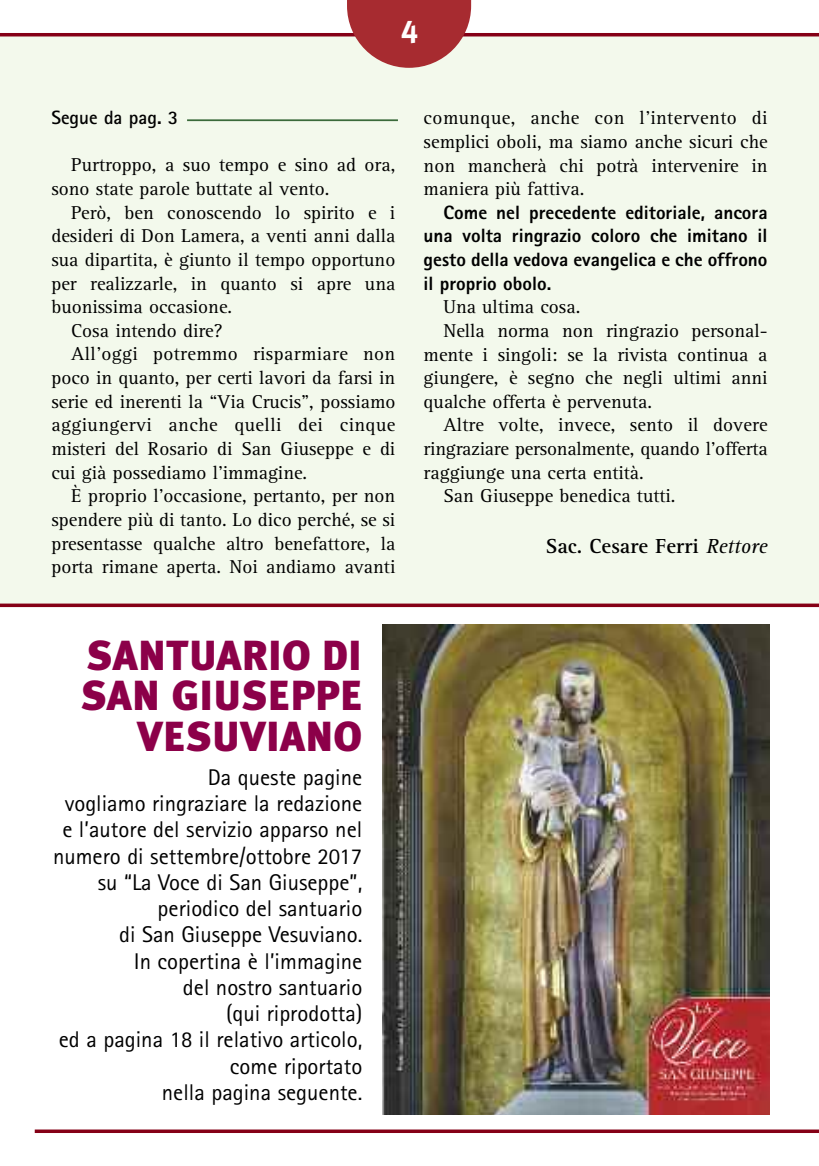
<style>
.page{position:relative;width:819px;height:1166px;background:#fff}
.page>*{position:absolute;margin:0;border:0;box-sizing:border-box;transform-origin:0 0}
.t1{font:900 42px/40.2px "Meta Plus";color:#8c0049;text-align:right}
.t2{font:31.5px "Meta Plus Bold Caps";color:#fff}
.t3{font:22.75px/26.2px "Rotis Sans Serif";color:#000;text-align:right}
.t4{font:700 21px "Rotis Serif";color:#000}
.t5{font:19.25px/23.6px "Rotis Serif";color:#000;text-align:justify}
.t6{font:800 19.25px/23.6px "Rotis Sans Serif";color:#000;text-align:justify}
.t7{font:19.25px "Rotis Serif";letter-spacing:.02em;color:#000}
.t8{font:700 19.25px "Rotis Sans Serif";color:#000}
.s1{font-weight:400;font-style:italic}
</style>
<div class="page">
<div style="left:0;top:35px;width:819px;height:570px;background:#f3f9ec"></div>
<svg style="left:35px;top:1129px;width:784px;height:4px;background:#942033"></svg>
<svg style="left:0;top:603px;width:819px;height:4px;background:#942334"></svg>
<hr style="left:0;top:33px;width:819px;height:3px;background:#850016">
<svg style="left:347px;top:0;width:124px;height:68px"></svg>
<img style="left:382px;top:625px;width:387px;height:490px">
<hr style="left:187px;top:119px;width:211px;height:2px;background:#3a6a3a">
<h2 class="t2" style="left:401px;top:13px;width:18px">4</h2>
<p class="t8" style="left:51px;top:111px;width:128px">Segue da pag. 3</p>
<p class="t5" style="left:51px;top:155px;width:345px;text-indent:20px">Purtroppo, a suo tempo e sino ad ora, sono state parole buttate al vento.</p>
<p class="t5" style="left:71px;top:202px;width:325px">Però, ben conoscendo lo spirito e i</p>
<p class="t5" style="left:51px;top:226px;width:345px">desideri di Don Lamera, a venti anni dalla</p>
<p class="t5" style="left:51px;top:250px;width:345px">sua dipartita, è giunto il tempo opportuno</p>
<p class="t5" style="left:51px;top:273px;width:345px">per realizzarle, in quanto si apre una</p>
<p class="t5" style="left:51px;top:297px;width:182px">buonissima occasione.</p>
<p class="t5" style="left:71px;top:321px;width:153px">Cosa intendo dire?</p>
<p class="t7" style="left:71px;top:348px;width:325px">All’oggi potremmo risparmiare non</p>
<p class="t5" style="left:51px;top:368px;width:345px">poco in quanto, per certi lavori da farsi in</p>
<p class="t5" style="left:51px;top:391px;width:345px">serie ed inerenti la “Via Crucis”, possiamo</p>
<p class="t7" style="left:51px;top:418px;width:345px">aggiungervi anche quelli dei cinque</p>
<p class="t5" style="left:51px;top:439px;width:345px">misteri del Rosario di San Giuseppe e di</p>
<p class="t5" style="left:51px;top:462px;width:257px">cui già possediamo l'immagine.</p>
<p class="t5" style="left:71px;top:486px;width:325px">È proprio l’occasione, pertanto, per non</p>
<p class="t5" style="left:51px;top:510px;width:345px">spendere più di tanto. Lo dico perché, se si</p>
<p class="t5" style="left:51px;top:533px;width:345px">presentasse qualche altro benefattore, la</p>
<p class="t5" style="left:51px;top:557px;width:345px">porta rimane aperta. Noi andiamo avanti</p>
<h1 class="t1" style="left:81px;top:635px;width:283px">SANTUARIO DI<br>SAN GIUSEPPE<br>VESUVIANO</h1>
<p class="t3" style="left:53px;top:766px;width:311px">Da queste pagine<br>vogliamo ringraziare la redazione e l’autore del servizio apparso nel numero di settembre/ottobre 2017 su “La Voce di San Giuseppe”, periodico del santuario<br>di San Giuseppe Vesuviano.<br>In copertina è l’immagine<br>del nostro santuario<br>(qui riprodotta)<br>ed a pagina 18 il relativo articolo, come riportato<br>nella pagina seguente.</p>
<p class="t5" style="left:423px;top:108px;width:345px">comunque, anche con l’intervento di semplici oboli, ma siamo anche sicuri che non mancherà chi potrà intervenire in maniera più fattiva.</p>
<p class="t6" style="left:423px;top:202px;width:345px;text-indent:20px">Come nel precedente editoriale, ancora una volta ringrazio coloro che imitano il gesto della vedova evangelica e che offrono il proprio obolo.</p>
<p class="t5" style="left:443px;top:297px;width:138px">Una ultima cosa.</p>
<p class="t5" style="left:443px;top:321px;width:325px">Nella norma non ringrazio personal-</p>
<p class="t5" style="left:423px;top:344px;width:345px">mente i singoli: se la rivista continua a</p>
<p class="t5" style="left:423px;top:368px;width:345px">giungere, è segno che negli ultimi anni</p>
<p class="t5" style="left:423px;top:392px;width:230px">qualche offerta è pervenuta.</p>
<p class="t5" style="left:443px;top:415px;width:325px">Altre volte, invece, sento il dovere</p>
<p class="t5" style="left:423px;top:439px;width:345px">ringraziare personalmente, quando l’offerta</p>
<p class="t5" style="left:423px;top:462px;width:222px">raggiunge una certa entità.</p>
<p class="t5" style="left:443px;top:486px;width:233px">San Giuseppe benedica tutti.</p>
<p class="t4" style="left:545px;top:539px;width:223px">Sac. Cesare Ferri <span class="s1">Rettore</span></p>
</div>
